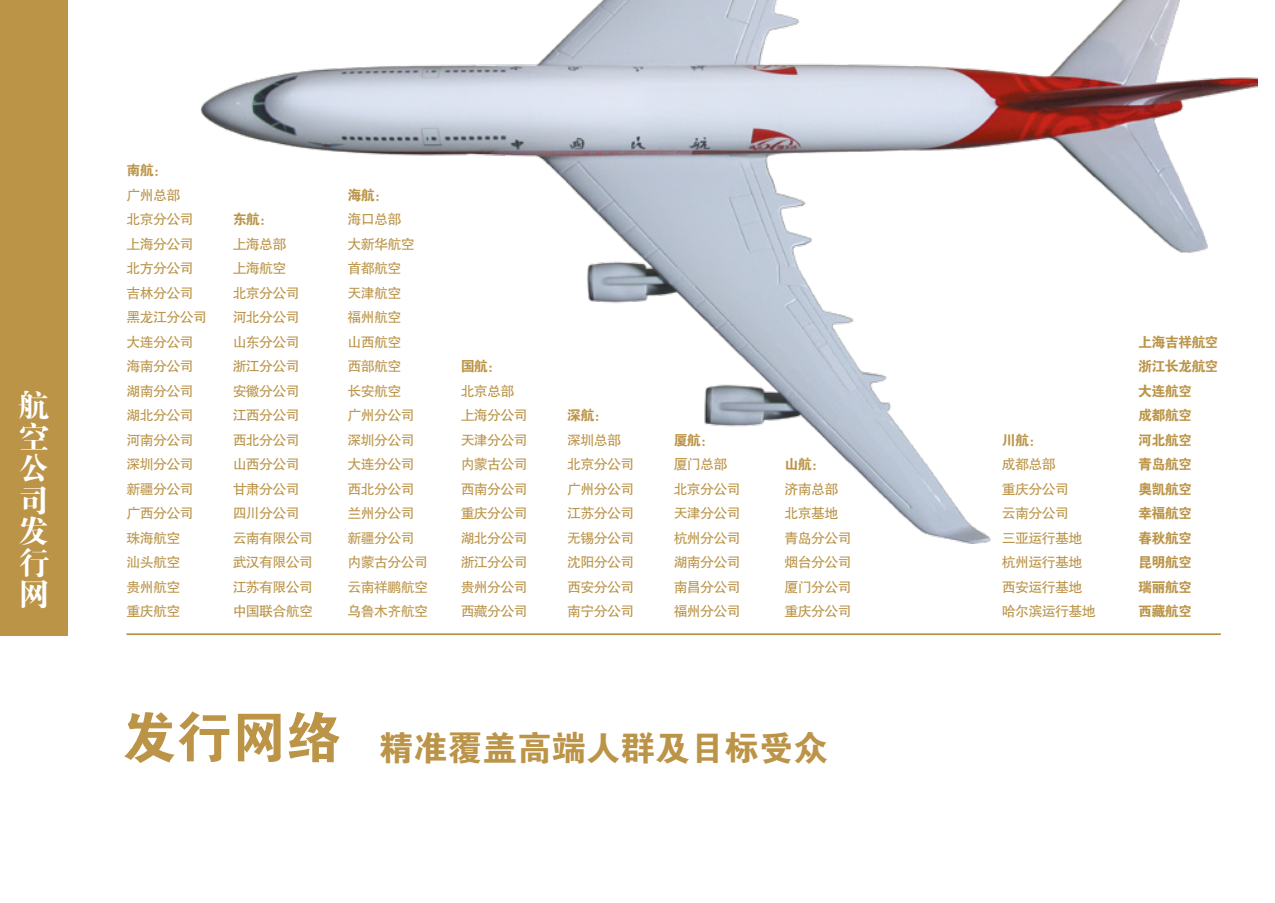
<style>
.page{position:relative;width:1275px;height:903px;background:#fff}
.page>*{position:absolute;margin:0;border:0;box-sizing:border-box;transform-origin:0 0}
.t1{font:34.48px "FZDHTJW GB1 0";color:#bb9448}
.t2{font:31.5px/31.5px "FZDBSJW GB1 0";color:#fff;text-align:justify}
.t3{font:14px/24.5px "FZHTJW GB1 0";letter-spacing:-.05em;color:#bb9448}
.t4{font:14px/24.5px "FZDHTJW GB1 0";letter-spacing:-.05em;color:#bb9448}
.s1{font-size:54.95px}
</style>
<div class="page">
<img style="left:200px;top:0;width:1057px;height:544px">
<hr style="left:126px;top:633px;width:1095px;height:2px;background:#bb9448">
<div style="left:0;top:0;width:68px;height:635px;background:#bb9448"></div>
<h2 class="t2" style="left:18px;top:391px;width:32px">航空公司发行网</h2>
<p class="t4" style="left:126px;top:158px;width:42px">南航：</p>
<p class="t3" style="left:126px;top:183px;width:82px">广州总部<br>北京分公司上海分公司北方分公司吉林分公司黑龙江分公司大连分公司海南分公司湖南分公司湖北分公司河南分公司深圳分公司新疆分公司广西分公司珠海航空<br>汕头航空<br>贵州航空<br>重庆航空</p>
<p class="t4" style="left:348px;top:183px;width:42px">海航：</p>
<p class="t3" style="left:348px;top:207px;width:82px">海口总部<br>大新华航空首都航空<br>天津航空<br>福州航空<br>山西航空<br>西部航空<br>长安航空<br>广州分公司深圳分公司大连分公司西北分公司兰州分公司新疆分公司内蒙古分公司云南祥鹏航空乌鲁木齐航空</p>
<p class="t4" style="left:233px;top:207px;width:42px">东航：</p>
<p class="t3" style="left:233px;top:232px;width:82px">上海总部<br>上海航空<br>北京分公司河北分公司山东分公司浙江分公司安徽分公司江西分公司西北分公司山西分公司甘肃分公司四川分公司云南有限公司武汉有限公司江苏有限公司中国联合航空</p>
<p class="t4" style="left:461px;top:354px;width:42px">国航：</p>
<p class="t3" style="left:461px;top:379px;width:69px">北京总部上海分公司天津分公司内蒙古公司西南分公司重庆分公司湖北分公司浙江分公司贵州分公司西藏分公司</p>
<p class="t4" style="left:567px;top:403px;width:42px">深航：</p>
<p class="t3" style="left:567px;top:428px;width:69px">深圳总部北京分公司广州分公司江苏分公司无锡分公司沈阳分公司西安分公司南宁分公司</p>
<p class="t4" style="left:674px;top:428px;width:42px">厦航：</p>
<p class="t3" style="left:674px;top:452px;width:69px">厦门总部北京分公司天津分公司杭州分公司湖南分公司南昌分公司福州分公司</p>
<p class="t4" style="left:784px;top:452px;width:42px">山航：</p>
<p class="t3" style="left:784px;top:477px;width:69px">济南总部北京基地青岛分公司烟台分公司厦门分公司重庆分公司</p>
<h1 class="t1" style="left:122px;top:729px;width:708px"><span class="s1">发行网络</span> 精准覆盖高端人群及目标受众</h1>
<p class="t4" style="left:1002px;top:428px;width:42px">川航：</p>
<p class="t3" style="left:1002px;top:452px;width:95px">成都总部<br>重庆分公司<br>云南分公司<br>三亚运行基地杭州运行基地西安运行基地哈尔滨运行基地</p>
<p class="t4" style="left:1138px;top:330px;width:82px">上海吉祥航空浙江长龙航空大连航空<br>成都航空<br>河北航空<br>青岛航空<br>奥凯航空<br>幸福航空<br>春秋航空<br>昆明航空<br>瑞丽航空<br>西藏航空</p>
</div>
